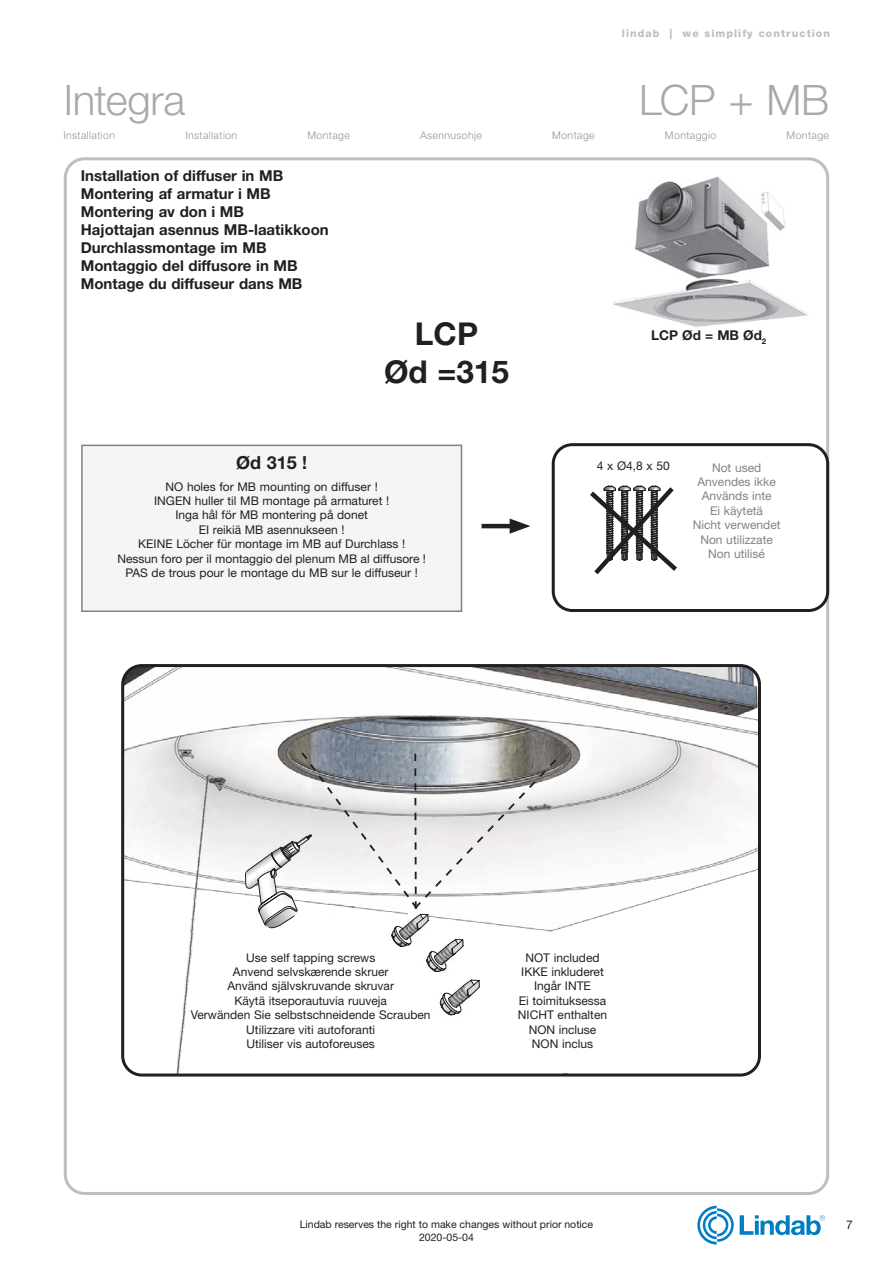
<style>
.page{position:relative;width:893px;height:1263px;background:#fff}
.page>*{position:absolute;margin:0;border:0;box-sizing:border-box;transform-origin:0 0}
.Overskrift{font:300 42px "Helvetica Neue LT Pro";letter-spacing:-.01em;color:#a8a9ad}
.Overskrift-2{font:700 31.5px/37.8px "Helvetica Neue LT Pro";color:#231f20;text-align:center}
.Mellemrubrik{font:700 18px "Helvetica Neue LT Pro";color:#231f20}
.Mellemrubrik-2{font:700 15px "Helvetica Neue LT Pro";color:#231f20}
.Mellemrubrik-3{font:700 13.5px "Helvetica Neue LT Pro";color:#231f20}
.Mellemrubrik-4{font:12px "Helvetica Neue LT Pro";color:#231f20}
.Mellemrubrik-5{font:12px "Helvetica Neue LT Pro";color:#808285}
.Overskrift-3{font:300 10.5px "Helvetica Neue LT Pro";letter-spacing:.04em;color:#939598}
.t1{font:10.5px/12.6px "Helvetica Neue LT Pro";color:#231f20;text-align:center}
.t2{font:800 10.5px "Helvetica Neue LT Pro";letter-spacing:.1em;color:#bdbec1}
</style>
<div class="page">
<img style="left:613px;top:176px;width:194px;height:151px">
<div style="left:552px;top:443px;width:277px;height:169px;border:3px solid #231f20;border-radius:19px"></div>
<img style="left:125px;top:668px;width:634px;height:407px">
<div style="left:121px;top:664px;width:640px;height:412px;border:3px solid #231f20;border-radius:19px"></div>
<svg style="left:590px;top:485px;width:87px;height:90px"></svg>
<div style="left:82px;top:445px;width:379px;height:166px;background:#f5f5f6"></div>
<div style="left:81px;top:445px;width:381px;height:167px;border:2px solid #808285"></div>
<hr style="left:482px;top:524px;width:36px;height:4px;background:#231f20">
<svg style="left:510px;top:518px;width:20px;height:16px"></svg>
<svg style="left:740px;top:1215px;width:85px;height:20px"></svg>
<svg style="left:697px;top:1206px;width:37px;height:38px"></svg>
<svg style="left:245px;top:750px;width:313px;height:273px"></svg>
<p class="t2" style="left:622px;top:27px;width:210px">lindab | we simplify contruction</p>
<p class="Overskrift" style="left:64px;top:74px;width:123px">Integra</p>
<p class="Overskrift" style="left:639px;top:74px;width:192px">LCP + MB</p>
<p class="Overskrift-3" style="left:63px;top:129px;width:53px">Installation</p>
<p class="Overskrift-3" style="left:185px;top:129px;width:53px">Installation</p>
<p class="Overskrift-3" style="left:307px;top:129px;width:44px">Montage</p>
<p class="Overskrift-3" style="left:420px;top:129px;width:63px">Asennusohje</p>
<p class="Overskrift-3" style="left:552px;top:129px;width:44px">Montage</p>
<p class="Overskrift-3" style="left:665px;top:129px;width:53px">Montaggio</p>
<p class="Overskrift-3" style="left:787px;top:129px;width:44px">Montage</p>
<p class="Mellemrubrik-2" style="left:81px;top:166px;width:204px">Installation of diffuser in MB</p>
<p class="Mellemrubrik-2" style="left:81px;top:184px;width:191px">Montering af armatur i MB</p>
<p class="Mellemrubrik-2" style="left:81px;top:202px;width:165px">Montering av don i MB</p>
<p class="Mellemrubrik-2" style="left:81px;top:220px;width:250px">Hajottajan asennus MB-laatikkoon</p>
<p class="Mellemrubrik-2" style="left:81px;top:238px;width:187px">Durchlassmontage im MB</p>
<p class="Mellemrubrik-2" style="left:81px;top:256px;width:218px">Montaggio del diffusore in MB</p>
<p class="Mellemrubrik-2" style="left:81px;top:274px;width:223px">Montage du diffuseur dans MB</p>
<p class="Overskrift-2" style="left:384px;top:314px;width:126px">LCP<br>Ød =315</p>
<p class="Mellemrubrik-3" style="left:651px;top:327px;width:117px">LCP Ød = MB Ød<sub>2</sub></p>
<p class="Mellemrubrik" style="left:236px;top:451px;width:73px">Ød 315 !</p>
<p class="Mellemrubrik-4" style="left:597px;top:458px;width:74px">4 x Ø4,8 x 50</p>
<p class="Mellemrubrik-4" style="left:166px;top:479px;width:214px">NO holes for MB mounting on diffuser !</p>
<p class="Mellemrubrik-4" style="left:154px;top:493px;width:237px">INGEN huller til MB montage på armaturet !</p>
<p class="Mellemrubrik-4" style="left:175px;top:508px;width:194px">Inga hål för MB montering på donet</p>
<p class="Mellemrubrik-4" style="left:199px;top:522px;width:147px">EI reikiä MB asennukseen !</p>
<p class="Mellemrubrik-4" style="left:138px;top:537px;width:268px">KEINE Löcher für montage im MB auf Durchlass !</p>
<p class="Mellemrubrik-4" style="left:117px;top:551px;width:310px">Nessun foro per il montaggio del plenum MB al diffusore !</p>
<p class="Mellemrubrik-4" style="left:125px;top:565px;width:294px">PAS de trous pour le montage du MB sur le diffuseur !</p>
<p class="Mellemrubrik-5" style="left:712px;top:460px;width:51px">Not used</p>
<p class="Mellemrubrik-5" style="left:697px;top:474px;width:80px">Anvendes ikke</p>
<p class="Mellemrubrik-5" style="left:702px;top:489px;width:71px">Används inte</p>
<p class="Mellemrubrik-5" style="left:710px;top:503px;width:54px">Ei käytetä</p>
<p class="Mellemrubrik-5" style="left:693px;top:518px;width:89px">Nicht verwendet</p>
<p class="Mellemrubrik-5" style="left:700px;top:532px;width:74px">Non utilizzate</p>
<p class="Mellemrubrik-5" style="left:708px;top:546px;width:58px">Non utilisé</p>
<p class="Mellemrubrik-4" style="left:246px;top:950px;width:131px">Use self tapping screws</p>
<p class="Mellemrubrik-4" style="left:233px;top:964px;width:157px">Anvend selvskærende skruer</p>
<p class="Mellemrubrik-4" style="left:227px;top:979px;width:168px">Använd självskruvande skruvar</p>
<p class="Mellemrubrik-4" style="left:234px;top:993px;width:154px">Käytä itseporautuvia ruuveja</p>
<p class="Mellemrubrik-4" style="left:191px;top:1007px;width:241px">Verwänden Sie selbstschneidende Scrauben</p>
<p class="Mellemrubrik-4" style="left:246px;top:1022px;width:130px">Utilizzare viti autoforanti</p>
<p class="Mellemrubrik-4" style="left:246px;top:1036px;width:130px">Utiliser vis autoforeuses</p>
<p class="Mellemrubrik-4" style="left:525px;top:950px;width:76px">NOT included</p>
<p class="Mellemrubrik-4" style="left:521px;top:964px;width:84px">IKKE inkluderet</p>
<p class="Mellemrubrik-4" style="left:534px;top:979px;width:58px">Ingår INTE</p>
<p class="Mellemrubrik-4" style="left:519px;top:993px;width:89px">Ei toimituksessa</p>
<p class="Mellemrubrik-4" style="left:518px;top:1007px;width:91px">NICHT enthalten</p>
<p class="Mellemrubrik-4" style="left:529px;top:1022px;width:69px">NON incluse</p>
<p class="Mellemrubrik-4" style="left:532px;top:1036px;width:63px">NON inclus</p>
<p class="t1" style="left:300px;top:1218px;width:295px">Lindab reserves the right to make changes without prior notice<br>2020-05-04</p>
<p class="Mellemrubrik-4" style="left:846px;top:1217px;width:8px">7</p>
</div>
